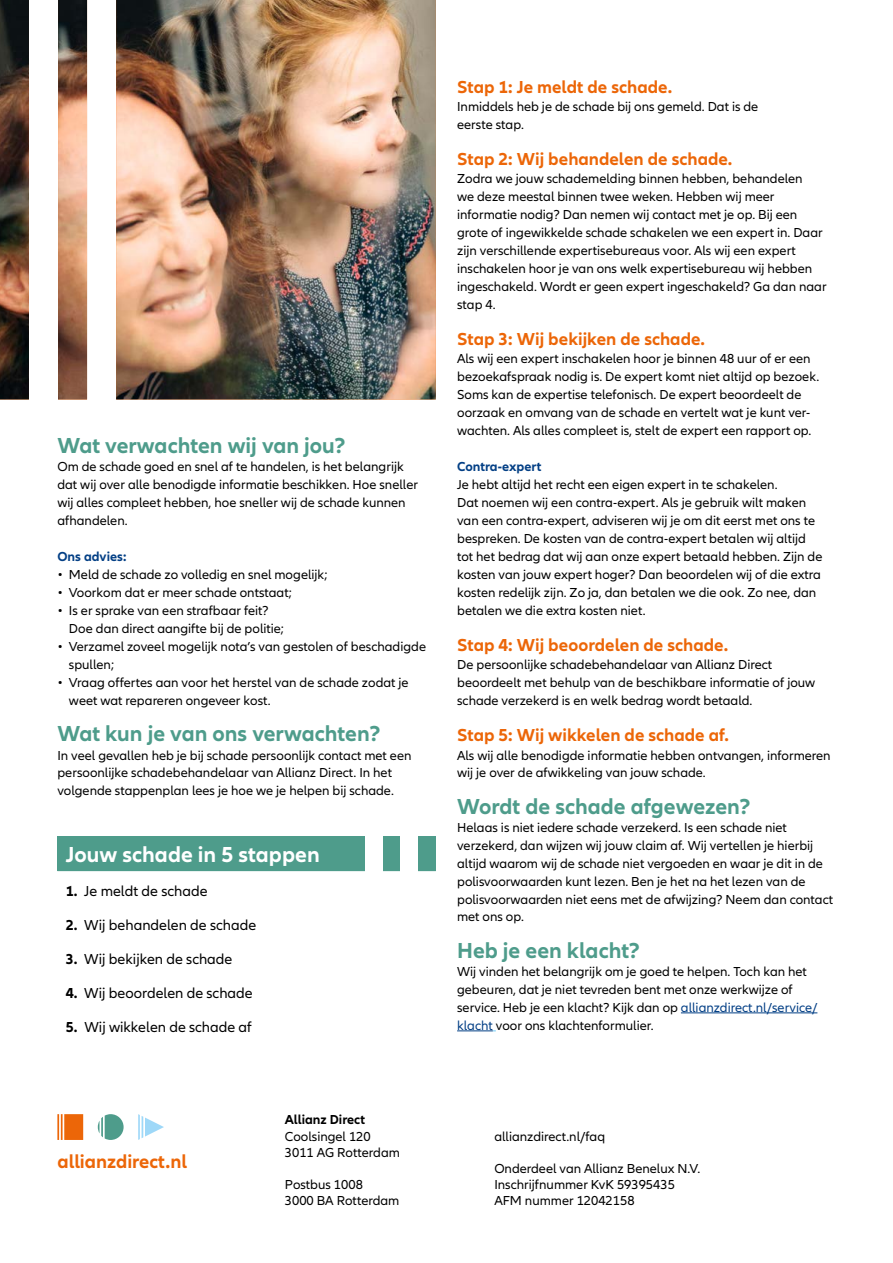
<style>
.page{position:relative;width:893px;height:1263px;background:#fff}
.page>*{position:absolute;margin:0;border:0;box-sizing:border-box;transform-origin:0 0}
.t1{font:700 22.5px "Allianz Neo";color:#4e9c8b}
.t2{font:700 22.5px "Allianz Neo";color:#fff}
.t3{font:700 19.5px "Allianz Neo";color:#ec6608}
.t4{font:700 18px "Allianz Neo";color:#ec6608}
.t5{font:15px "Allianz Neo";color:#000}
.t6{font:13.5px/18px "Allianz Neo";color:#000}
.t7{font:700 13.5px "Allianz Neo";color:#033f85}
.t8{font:700 13.5px "Allianz Neo";color:#000}
.s1{font-weight:700}
.s2{color:#033f85}
</style>
<div class="page">
<div style="left:57px;top:836px;width:379px;height:34px;background:#4e9c8b"></div>
<hr style="left:57px;top:870px;width:379px;height:1px;background:#4e9c8b">
<hr style="left:681px;top:1012px;width:136px;height:1px;background:#033f85">
<hr style="left:457px;top:1030px;width:36px;height:1px;background:#033f85">
<img style="left:0;top:0;width:436px;height:399px">
<div style="left:401px;top:831px;width:17px;height:44px;background:#fff"></div>
<div style="left:365px;top:831px;width:18px;height:44px;background:#fff"></div>
<svg style="left:57px;top:1114px;width:26px;height:26px"></svg>
<svg style="left:98px;top:1114px;width:26px;height:26px"></svg>
<svg style="left:138px;top:1114px;width:26px;height:26px"></svg>
<h1 class="t1" style="left:57px;top:433px;width:290px">Wat verwachten wij van jou?</h1>
<p class="t6" style="left:57px;top:458px;width:362px">Om de schade goed en snel af te handelen, is het belangrijk dat wij over alle benodigde informatie beschikken. Hoe sneller wij alles compleet hebben, hoe sneller wij de schade kunnen afhandelen.</p>
<p class="t7" style="left:57px;top:549px;width:71px">Ons advies:</p>
<p class="t6" style="left:57px;top:566px;width:271px">• Meld de schade zo volledig en snel mogelijk;</p>
<p class="t6" style="left:57px;top:584px;width:236px">• Voorkom dat er meer schade ontstaat;</p>
<p class="t6" style="left:69px;top:602px;width:217px;text-indent:-12px">• Is er sprake van een strafbaar feit?<br>Doe dan direct aangifte bij de politie;</p>
<p class="t6" style="left:69px;top:638px;width:359px;text-indent:-12px">• Verzamel zoveel mogelijk nota’s van gestolen of beschadigde spullen;</p>
<p class="t6" style="left:69px;top:674px;width:341px;text-indent:-12px">• Vraag offertes aan voor het herstel van de schade zodat je weet wat repareren ongeveer kost.</p>
<h1 class="t1" style="left:57px;top:721px;width:325px">Wat kun je van ons verwachten?</h1>
<p class="t6" style="left:57px;top:746px;width:356px">In veel gevallen heb je bij schade persoonlijk contact met een persoonlijke schadebehandelaar van Allianz Direct. In het volgende stappenplan lees je hoe we je helpen bij schade.</p>
<h1 class="t2" style="left:66px;top:841px;width:255px">Jouw schade in 5 stappen</h1>
<p class="t5" style="left:66px;top:882px;width:143px"><span class="s1">1.</span> Je meldt de schade</p>
<p class="t5" style="left:66px;top:916px;width:192px"><span class="s1">2.</span> Wij behandelen de schade</p>
<p class="t5" style="left:66px;top:950px;width:168px"><span class="s1">3.</span> Wij bekijken de schade</p>
<p class="t5" style="left:66px;top:985px;width:188px"><span class="s1">4.</span> Wij beoordelen de schade</p>
<p class="t5" style="left:66px;top:1019px;width:188px"><span class="s1">5.</span> Wij wikkelen de schade af</p>
<h3 class="t4" style="left:457px;top:77px;width:217px">Stap 1: Je meldt de schade.</h3>
<p class="t6" style="left:457px;top:98px;width:303px">Inmiddels heb je de schade bij ons gemeld. Dat is de eerste stap.</p>
<h3 class="t4" style="left:457px;top:149px;width:277px">Stap 2: Wij behandelen de schade.</h3>
<p class="t6" style="left:457px;top:170px;width:371px">Zodra we jouw schademelding binnen hebben, behandelen<br>we deze meestal binnen twee weken. Hebben wij meer informatie nodig? Dan nemen wij contact met je op. Bij een grote of ingewikkelde schade schakelen we een expert in. Daar zijn verschillende expertisebureaus voor. Als wij een expert inschakelen hoor je van ons welk expertisebureau wij hebben ingeschakeld. Wordt er geen expert ingeschakeld? Ga dan naar stap 4.</p>
<h3 class="t4" style="left:457px;top:329px;width:249px">Stap 3: Wij bekijken de schade.</h3>
<p class="t6" style="left:457px;top:350px;width:364px">Als wij een expert inschakelen hoor je binnen 48 uur of er een bezoekafspraak nodig is. De expert komt niet altijd op bezoek.<br>Soms kan de expertise telefonisch. De expert beoordeelt de oorzaak en omvang van de schade en vertelt wat je kunt ver&shy;wachten. Als alles compleet is, stelt de expert een rapport op.</p>
<p class="t7" style="left:457px;top:459px;width:86px">Contra-expert</p>
<p class="t6" style="left:457px;top:476px;width:367px">Je hebt altijd het recht een eigen expert in te schakelen.<br>Dat noemen wij een contra-expert. Als je gebruik wilt maken van een contra-expert, adviseren wij je om dit eerst met ons te bespreken. De kosten van de contra-expert betalen wij altijd tot het bedrag dat wij aan onze expert betaald hebben. Zijn de kosten van jouw expert hoger? Dan beoordelen wij of die extra kosten redelijk zijn. Zo ja, dan betalen we die ook. Zo nee, dan betalen we die extra kosten niet.</p>
<h3 class="t4" style="left:457px;top:635px;width:273px">Stap 4: Wij beoordelen de schade.</h3>
<p class="t6" style="left:457px;top:656px;width:360px">De persoonlijke schadebehandelaar van Allianz Direct beoordeelt met behulp van de beschikbare informatie of jouw schade verzekerd is en welk bedrag wordt betaald.</p>
<h3 class="t4" style="left:457px;top:725px;width:273px">Stap 5: Wij wikkelen de schade af.</h3>
<p class="t6" style="left:457px;top:746px;width:375px">Als wij alle benodigde informatie hebben ontvangen, informeren wij je over de afwikkeling van jouw schade.</p>
<h1 class="t1" style="left:457px;top:793px;width:295px">Wordt de schade afgewezen?</h1>
<p class="t6" style="left:457px;top:818px;width:377px">Helaas is niet iedere schade verzekerd. Is een schade niet verzekerd, dan wijzen wij jouw claim af. Wij vertellen je hierbij altijd waarom wij de schade niet vergoeden en waar je dit in de polisvoorwaarden kunt lezen. Ben je het na het lezen van de polisvoorwaarden niet eens met de afwijzing? Neem dan contact met ons op.</p>
<h1 class="t1" style="left:457px;top:937px;width:184px">Heb je een klacht?</h1>
<p class="t6" style="left:457px;top:962px;width:362px">Wij vinden het belangrijk om je goed te helpen. Toch kan het gebeuren, dat je niet tevreden bent met onze werkwijze of service. Heb je een klacht? Kijk dan op <span class="s2">allianzdirect.nl/service/ klacht</span> voor ons klachtenformulier.</p>
<h2 class="t3" style="left:57px;top:1150px;width:131px">allianzdirect.nl</h2>
<p class="t8" style="left:285px;top:1112px;width:82px">Allianz Direct</p>
<p class="t6" style="left:285px;top:1128px;width:117px;line-height:16.2px">Coolsingel 120<br>3011 AG Rotterdam</p>
<p class="t6" style="left:285px;top:1177px;width:116px;line-height:16.2px">Postbus 1008<br>3000 BA Rotterdam</p>
<p class="t6" style="left:494px;top:1127px;width:112px">allianzdirect.nl/faq</p>
<p class="t6" style="left:494px;top:1161px;width:208px;line-height:16.2px">Onderdeel van Allianz Benelux N.V.<br>Inschrijfnummer KvK 59395435<br>AFM nummer 12042158</p>
</div>
